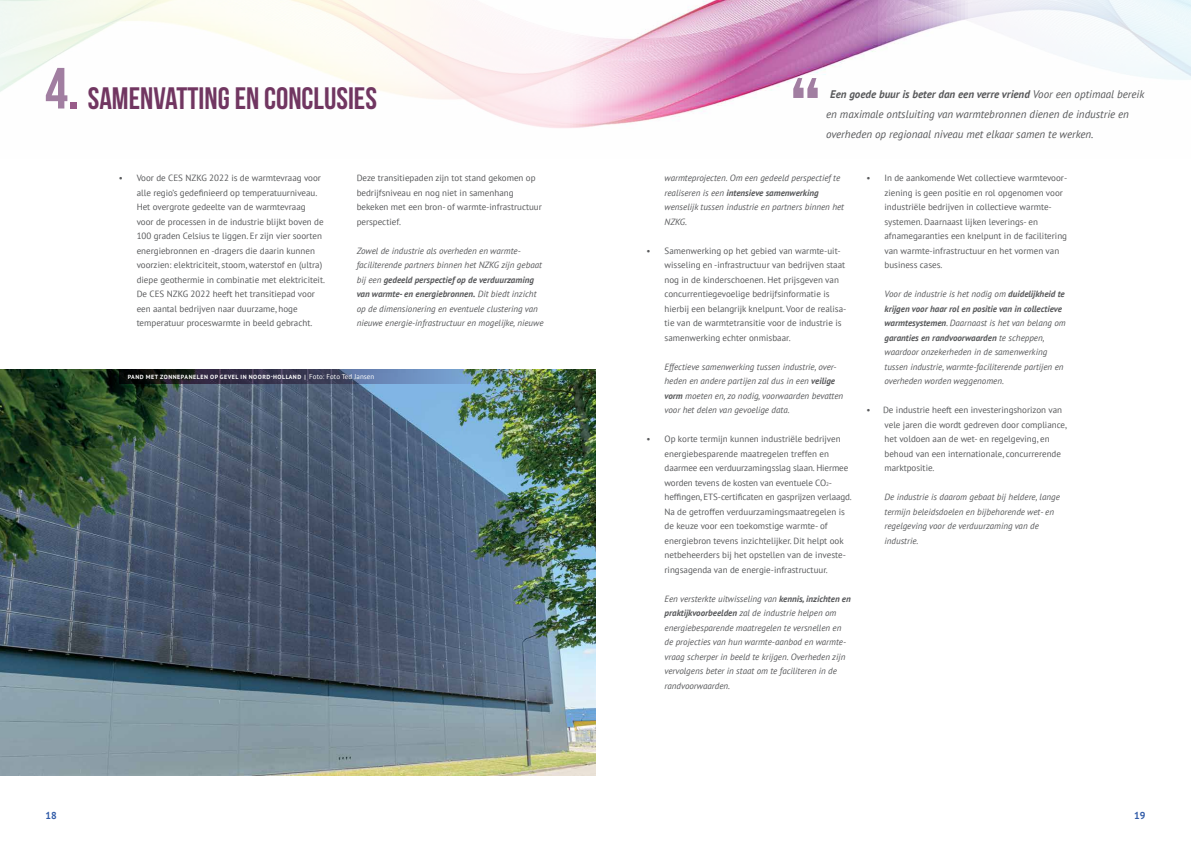
<style>
.page{position:relative;width:1191px;height:842px;background:#fff}
.page>*{position:absolute;margin:0;border:0;box-sizing:border-box;transform-origin:0 0}
.t1{font:31px "Bebas Neue";color:#713661}
.t2{font:italic 11px/20px "PT Sans";color:#58595b}
.t3{font:700 10px "PT Sans";color:#325ca8}
.t4{font:9px/14.5px "PT Sans";color:#58595b}
.t5{font:italic 9px/14.5px "PT Sans";color:#58595b}
.t6{font:700 6px "PT Sans";letter-spacing:.09em;color:#fff}
.s1{font-size:58px;color:#a17ea1}
.s2{font-size:58px;color:#985b89}
.s3{font-weight:700}
.s4{font-weight:400;font-size:7px}
.s5{font-size:5.2px}
.s6{font-style:normal}
</style>
<div class="page">
<img style="left:734px;top:0;width:144px;height:99px">
<svg style="left:878px;top:0;width:313px;height:80px"></svg>
<svg style="left:0;top:0;width:734px;height:128px"></svg>
<img style="left:0;top:370px;width:596px;height:406px">
<svg style="left:793px;top:78px;width:24px;height:20px"></svg>
<svg style="left:119px;top:370px;width:387px;height:14px;background:#435067"></svg>
<h1 class="t1" style="left:45px;top:81px;width:333px"><span class="s1">4</span><span class="s2">.</span> SAMENVATTING EN CONCLUSIES</h1>
<p class="t4" style="left:137px;top:170px;width:190px;text-indent:-18px">• Voor de CES NZKG 2022 is de warmtevraag voor alle regio’s gedefinieerd op temperatuurniveau.<br>Het overgrote gedeelte van de warmtevraag<br>voor de processen in de industrie blijkt boven de 100 graden Celsius te liggen. Er zijn vier soorten energiebronnen en -dragers die daarin kunnen voorzien: elektriciteit, stoom, waterstof en (ultra) diepe geothermie in combinatie met elektriciteit.<br>De CES NZKG 2022 heeft het transitiepad voor een aantal bedrijven naar duurzame, hoge temperatuur proceswarmte in beeld gebracht.</p>
<p class="t4" style="left:357px;top:170px;width:187px">Deze transitiepaden zijn tot stand gekomen op bedrijfsniveau en nog niet in samenhang bekeken met een bron- of warmte-infrastructuur perspectief.</p>
<p class="t5" style="left:357px;top:243px;width:188px">Zowel de industrie als overheden en warmte&shy;faciliterende partners binnen het NZKG zijn gebaat bij een <span class="s3">gedeeld perspectief op de verduurzaming van warmte- en energiebronnen.</span> Dit biedt inzicht op de dimensionering en eventuele clustering van nieuwe energie-infrastructuur en mogelijke, nieuwe</p>
<p class="t6" style="left:128px;top:372px;width:248px">PAND MET ZONNEPANELEN OP GEVEL IN NOORD-HOLLAND | <span class="s4">Foto: Foto Ted Jansen</span></p>
<p class="t2" style="left:826px;top:84px;width:320px;text-indent:4px"><span class="s3">Een goede buur is beter dan een verre vriend</span> Voor een optimaal bereik en maximale ontsluiting van warmtebronnen dienen de industrie en overheden op regionaal niveau met elkaar samen te werken.</p>
<p class="t5" style="left:664px;top:170px;width:181px">warmteprojecten. Om een gedeeld perspectief te realiseren is een <span class="s3">intensieve samenwerking </span>wenselijk tussen industrie en partners binnen het NZKG.</p>
<p class="t4" style="left:664px;top:243px;width:183px;text-indent:-18px">• Samenwerking op het gebied van warmte-uit&shy;wisseling en -infrastructuur van bedrijven staat nog in de kinderschoenen. Het prijsgeven van concurrentiegevoelige bedrijfsinformatie is hierbij een belangrijk knelpunt. Voor de realisa&shy;tie van de warmtetransitie voor de industrie is samenwerking echter onmisbaar.</p>
<p class="t5" style="left:664px;top:359px;width:180px">Effectieve samenwerking tussen industrie, over&shy;heden en andere partijen zal dus in een <span class="s3">veilige vorm</span> moeten en, zo nodig, voorwaarden bevatten voor het delen van gevoelige data.</p>
<p class="t4" style="left:664px;top:431px;width:189px;text-indent:-18px">• Op korte termijn kunnen industriële bedrijven energiebesparende maatregelen treffen en daarmee een verduurzamingsslag slaan. Hiermee worden tevens de kosten van eventuele CO<span class="s5">2</span>- heffingen, ETS-certificaten en gasprijzen verlaagd.<br>Na de getroffen verduurzamingsmaatregelen is de keuze voor een toekomstige warmte- of energiebron tevens inzichtelijker. Dit helpt ook netbeheerders bij het opstellen van de investe&shy;ringsagenda van de energie-infrastructuur.</p>
<p class="t5" style="left:664px;top:591px;width:188px">Een versterkte uitwisseling van <span class="s3">kennis, inzichten en praktijkvoorbeelden</span> zal de industrie helpen om energiebesparende maatregelen te versnellen en de projecties van hun warmte-aanbod en warmte&shy;vraag scherper in beeld te krijgen. Overheden zijn vervolgens beter in staat om te faciliteren in de randvoorwaarden.</p>
<p class="t4" style="left:884px;top:170px;width:184px;text-indent:-18px">• In de aankomende Wet collectieve warmtevoor&shy;ziening is geen positie en rol opgenomen voor industriële bedrijven in collectieve warmte&shy;systemen. Daarnaast lijken leverings- en afnamegaranties een knelpunt in de facilitering van warmte-infrastructuur en het vormen van business cases.</p>
<p class="t5" style="left:884px;top:286px;width:183px">Voor de industrie is het nodig om <span class="s3">duidelijkheid te krijgen voor haar rol en positie van in collectieve warmtesystemen</span><span class="s6">.</span> Daarnaast is het van belang om <span class="s3">garanties en randvoorwaarden</span> te scheppen, waardoor onzekerheden in de samenwerking tussen industrie, warmte-faciliterende partijen en overheden worden weggenomen.</p>
<p class="t4" style="left:884px;top:402px;width:184px;text-indent:-18px">• De industrie heeft een investeringshorizon van vele jaren die wordt gedreven door compliance, het voldoen aan de wet- en regelgeving, en behoud van een internationale, concurrerende marktpositie.</p>
<p class="t5" style="left:884px;top:489px;width:177px">De industrie is daarom gebaat bij heldere, lange termijn beleidsdoelen en bijbehorende wet- en regelgeving voor de verduurzaming van de industrie.</p>
<p class="t3" style="left:45px;top:809px;width:13px">18</p>
<p class="t3" style="left:1134px;top:809px;width:13px">19</p>
</div>
